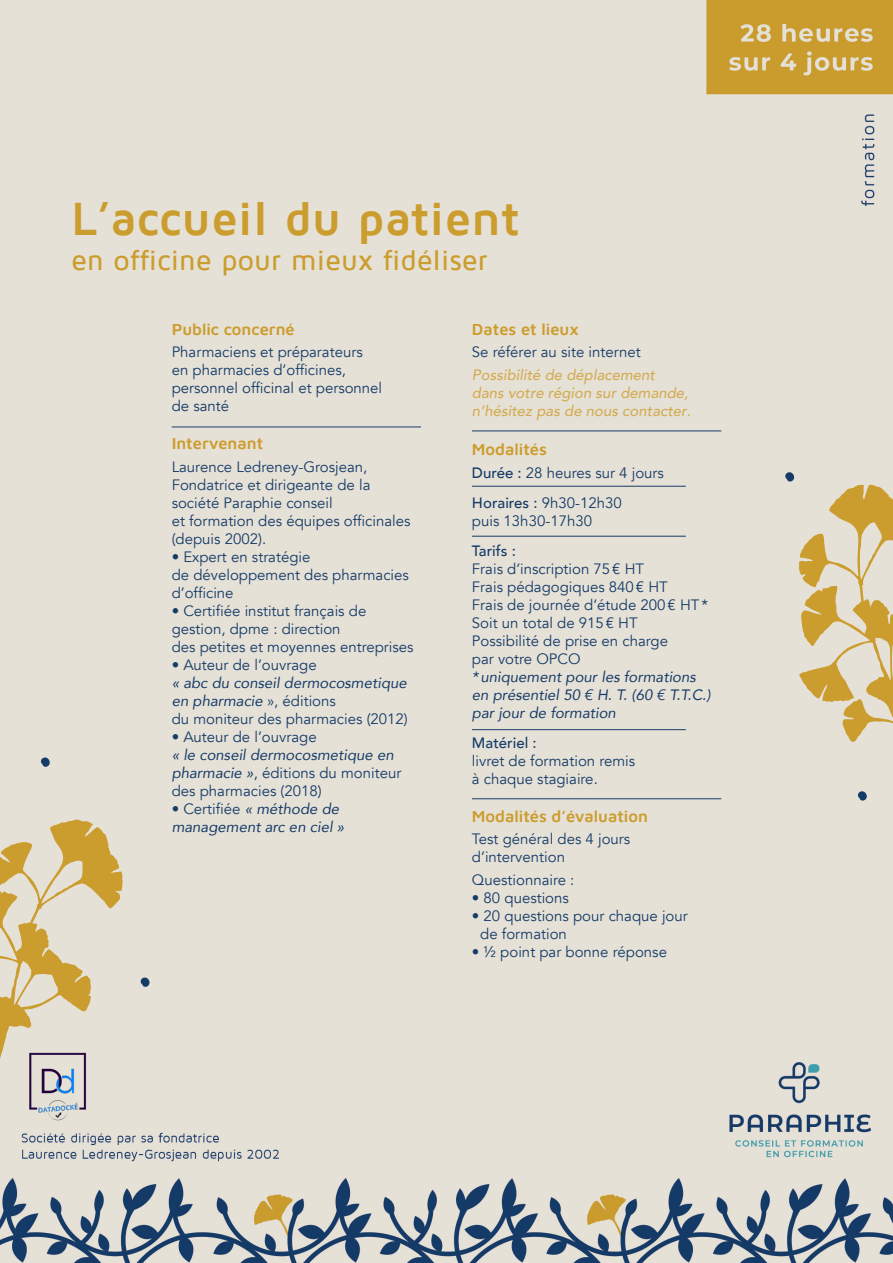
<style>
.page{position:relative;width:893px;height:1263px;background:#e6e1d7}
.page>*{position:absolute;margin:0;border:0;box-sizing:border-box;transform-origin:0 0}
.t1{font:700 48px "Maven Pro";color:#cb9d2e}
.t2{font:500 28.8px "Maven Pro";color:#cb9d2e}
.t3{font:600 16.5px "Maven Pro";color:#cb9d2e}
.t4{font:15px/18px "Avenir";color:#153b67}
.t5{font:italic 15px/18px "Avenir";color:#153b67}
.t6{font:italic 500 15px/18px "Avenir";color:#d3ad54}
.t7{font:500 15px "Avenir";color:#153b67}
.s1{font-style:italic}
.s2{font-style:normal}
.s3{font-weight:400}
.s4{font-weight:500}
</style>
<div class="page">
<hr style="left:172px;top:427px;width:249px;height:1px;background:#153b67">
<hr style="left:472px;top:431px;width:249px;height:1px;background:#153b67">
<hr style="left:472px;top:798px;width:249px;height:1px;background:#153b67">
<hr style="left:472px;top:486px;width:214px;height:1px;background:#153b67">
<hr style="left:472px;top:536px;width:214px;height:1px;background:#153b67">
<hr style="left:472px;top:729px;width:214px;height:1px;background:#153b67">
<svg style="left:0;top:819px;width:123px;height:284px;background:#decda7"></svg>
<svg style="left:140px;top:977px;width:10px;height:11px"></svg>
<svg style="left:41px;top:757px;width:9px;height:11px"></svg>
<svg style="left:785px;top:472px;width:108px;height:307px;background:#decea9"></svg>
<svg style="left:858px;top:791px;width:9px;height:10px"></svg>
<img style="left:22px;top:1049px;width:70px;height:75px">
<h1 class="t1" style="left:71px;top:194px;width:450px">L’accueil du patient</h1>
<h2 class="t2" style="left:71px;top:245px;width:418px">en officine pour mieux fidéliser</h2>
<p class="t3" style="left:172px;top:318px;width:125px">Public concerné</p>
<p class="t4" style="left:172px;top:343px;width:212px">Pharmaciens et préparateurs en pharmacies d’officines, personnel officinal et personnel</p>
<p class="t4" style="left:172px;top:397px;width:59px">de santé</p>
<p class="t3" style="left:172px;top:432px;width:93px">Intervenant</p>
<p class="t4" style="left:172px;top:458px;width:197px">Laurence Ledreney-Grosjean,</p>
<p class="t4" style="left:172px;top:476px;width:240px">Fondatrice et dirigeante de la société Paraphie conseil<br>et formation des équipes officinales (depuis 2002).</p>
<p class="t4" style="left:172px;top:548px;width:239px">• Expert en stratégie<br>de développement des pharmacies d’officine</p>
<p class="t4" style="left:172px;top:602px;width:243px">• Certifiée institut français de gestion, dpme : direction<br>des petites et moyennes entreprises</p>
<p class="t4" style="left:172px;top:656px;width:238px">• Auteur de l’ouvrage<br><span class="s1">« abc du conseil dermocosmetique en pharmacie</span> », éditions<br>du moniteur des pharmacies (2012)</p>
<p class="t4" style="left:172px;top:728px;width:147px">• Auteur de l’ouvrage</p>
<p class="t4" style="left:172px;top:746px;width:231px"><span class="s1">« le conseil dermocosmetique en pharmacie »</span>, éditions du moniteur des pharmacies (2018)</p>
<p class="t5" style="left:172px;top:799px;width:174px"><span class="s2">• Certifiée</span> « méthode de management arc en ciel »</p>
<p class="t3" style="left:472px;top:318px;width:108px">Dates et lieux</p>
<p class="t4" style="left:472px;top:343px;width:170px">Se référer au site internet</p>
<p class="t6" style="left:472px;top:366px;width:220px">Possibilité de déplacement<br>dans votre région sur demande, n’hésitez pas de nous contacter<span class="s3">.</span></p>
<p class="t3" style="left:472px;top:438px;width:77px">Modalités</p>
<p class="t4" style="left:472px;top:464px;width:193px"><span class="s4">Durée :</span> 28 heures sur 4 jours</p>
<p class="t4" style="left:472px;top:494px;width:151px"><span class="s4">Horaires :</span> 9h30-12h30 puis 13h30-17h30</p>
<p class="t7" style="left:472px;top:538px;width:45px">Tarifs :</p>
<p class="t4" style="left:472px;top:560px;width:174px">Frais d’inscription 75€ HT</p>
<p class="t4" style="left:472px;top:578px;width:197px">Frais pédagogiques 840€ HT</p>
<p class="t4" style="left:472px;top:596px;width:237px">Frais de journée d’étude 200€ HT*</p>
<p class="t4" style="left:472px;top:614px;width:167px">Soit un total de 915€ HT</p>
<p class="t4" style="left:472px;top:632px;width:198px">Possibilité de prise en charge par votre OPCO</p>
<p class="t5" style="left:472px;top:668px;width:225px">*uniquement pour les formations</p>
<p class="t5" style="left:472px;top:686px;width:240px">en présentiel 50 € H. T. (60 € T.T.C.) par jour de formation</p>
<p class="t7" style="left:472px;top:730px;width:66px">Matériel :</p>
<p class="t4" style="left:472px;top:752px;width:165px">livret de formation remis à chaque stagiaire.</p>
<p class="t3" style="left:472px;top:805px;width:177px">Modalités d’évaluation</p>
<p class="t4" style="left:472px;top:830px;width:160px">Test général des 4 jours d’intervention</p>
<p class="t4" style="left:472px;top:871px;width:104px">Questionnaire :</p>
<p class="t4" style="left:472px;top:889px;width:98px">• 80 questions</p>
<p class="t4" style="left:480px;top:907px;width:209px;text-indent:-8px">• 20 questions pour chaque jour de formation</p>
<p class="t4" style="left:472px;top:943px;width:197px">• ½ point par bonne réponse</p>
</div>
